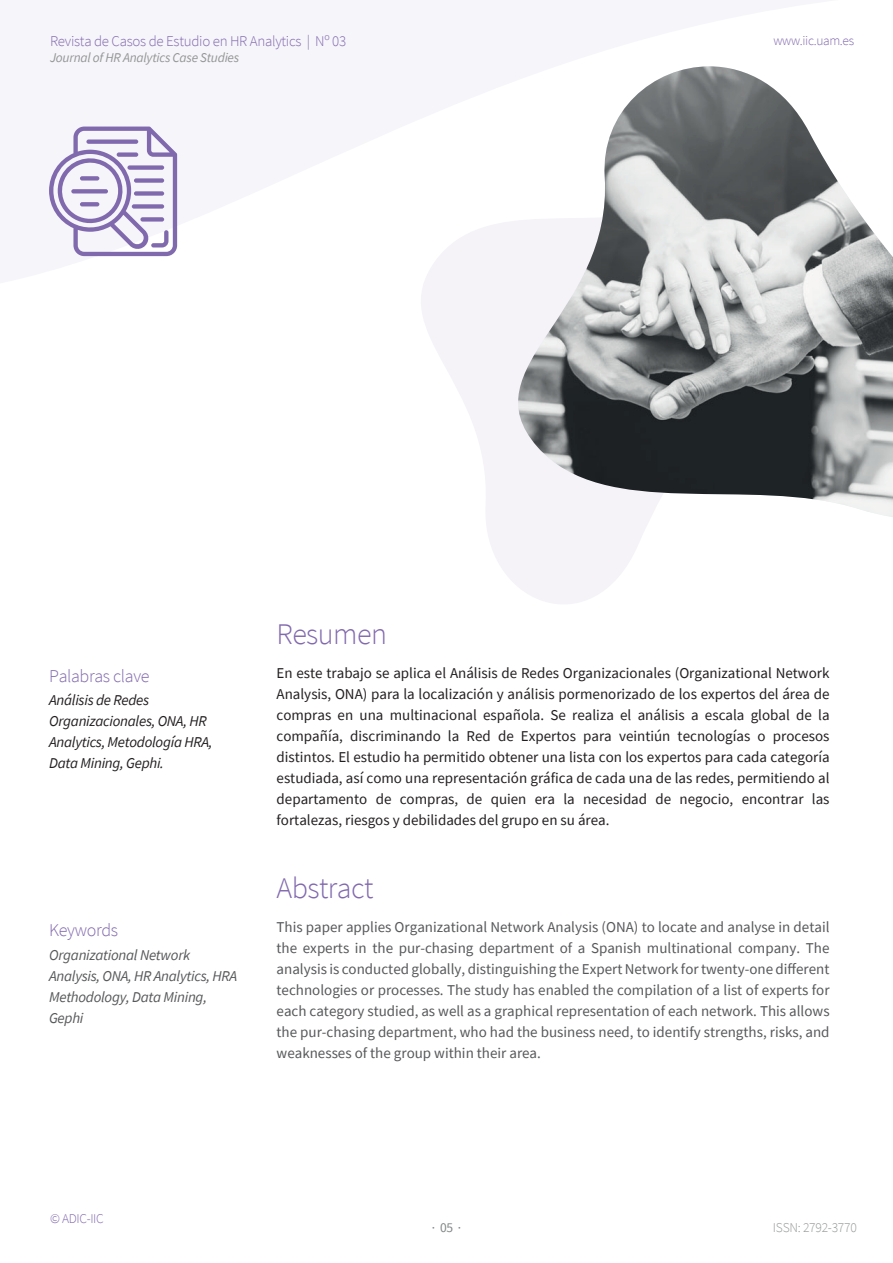
<style>
.page{position:relative;width:893px;height:1263px;background:#fff}
.page>*{position:absolute;margin:0;border:0;box-sizing:border-box;transform-origin:0 0}
.t1{font:300 30px "Source Sans Pro";letter-spacing:-.02em;color:#8169ae}
.t2{font:300 18px "Source Sans Pro";letter-spacing:-.02em;color:#8169ae}
.t3{font:15px/21px "Source Sans Pro";color:#231f20;text-align:justify}
.t4{font:15px/21px "Source Sans Pro";color:#57585a;text-align:justify}
.t5{font:italic 15px/21px "Source Sans Pro";letter-spacing:-.02em;color:#231f20}
.t6{font:italic 15px/21px "Source Sans Pro";letter-spacing:-.02em;color:#57585a}
.t7{font:300 14.85px "Source Sans Pro";letter-spacing:-.02em;color:#8169ae}
.t8{font:300 13.5px "Source Sans Pro";letter-spacing:-.02em;color:#949696}
.t9{font:13.5px "Source Sans Pro";color:#828687}
.t10{font:italic 13.35px "Source Sans Pro";letter-spacing:-.02em;color:#949696}
.t11{font:300 13.35px "Source Sans Pro";letter-spacing:-.025em;color:#8169ae}
</style>
<div class="page">
<svg style="left:421px;top:234px;width:227px;height:370px"></svg>
<img style="left:467px;top:66px;width:426px;height:457px">
<svg style="left:49px;top:127px;width:128px;height:129px"></svg>
<p class="t7" style="left:50px;top:32px;width:298px">Revista de Casos de Estudio en HR Analytics | Nº 03</p>
<p class="t10" style="left:50px;top:49px;width:191px">Journal of HR Analytics Case Studies</p>
<p class="t11" style="left:773px;top:32px;width:82px">www.iic.uam.es</p>
<p class="t2" style="left:49px;top:665px;width:102px">Palabras clave</p>
<p class="t5" style="left:49px;top:689px;width:165px">Análisis de Redes<br>Organizacionales, ONA, HR<br>Analytics, Metodología HRA,<br>Data Mining, Gephi.</p>
<p class="t2" style="left:49px;top:919px;width:71px">Keywords</p>
<p class="t6" style="left:49px;top:945px;width:190px">Organizational Network<br>Analysis, ONA, HR Analytics, HRA<br>Methodology, Data Mining,<br>Gephi</p>
<h1 class="t1" style="left:277px;top:615px;width:112px">Resumen</h1>
<p class="t3" style="left:277px;top:662px;width:554px">En este trabajo se aplica el Análisis de Redes Organizacionales (Organizational Network Analysis, ONA) para la localización y análisis pormenorizado de los expertos del área de compras en una multinacional española. Se realiza el análisis a escala global de la compañía, discriminando la Red de Expertos para veintiún tecnologías o procesos distintos. El estudio ha permitido obtener una lista con los expertos para cada categoría estudiada, así como una representación gráfica de cada una de las redes, permitiendo al departamento de compras, de quien era la necesidad de negocio, encontrar las fortalezas, riesgos y debilidades del grupo en su área.</p>
<h1 class="t1" style="left:277px;top:870px;width:98px">Abstract</h1>
<p class="t4" style="left:277px;top:916px;width:555px">This paper applies Organizational Network Analysis (ONA) to locate and analyse in detail the experts in the pur-chasing department of a Spanish multinational company. The analysis is conducted globally, distinguishing the Expert Network for twenty-one different technologies or processes. The study has enabled the compilation of a list of experts for each category studied, as well as a graphical representation of each network. This allows the pur-chasing department, who had the business need, to identify strengths, risks, and weaknesses of the group within their area.</p>
<p class="t11" style="left:50px;top:1211px;width:55px">© ADIC-IIC</p>
<p class="t9" style="left:432px;top:1218px;width:31px">· 05 ·</p>
<p class="t8" style="left:773px;top:1219px;width:85px">ISSN: 2792-3770</p>
</div>
